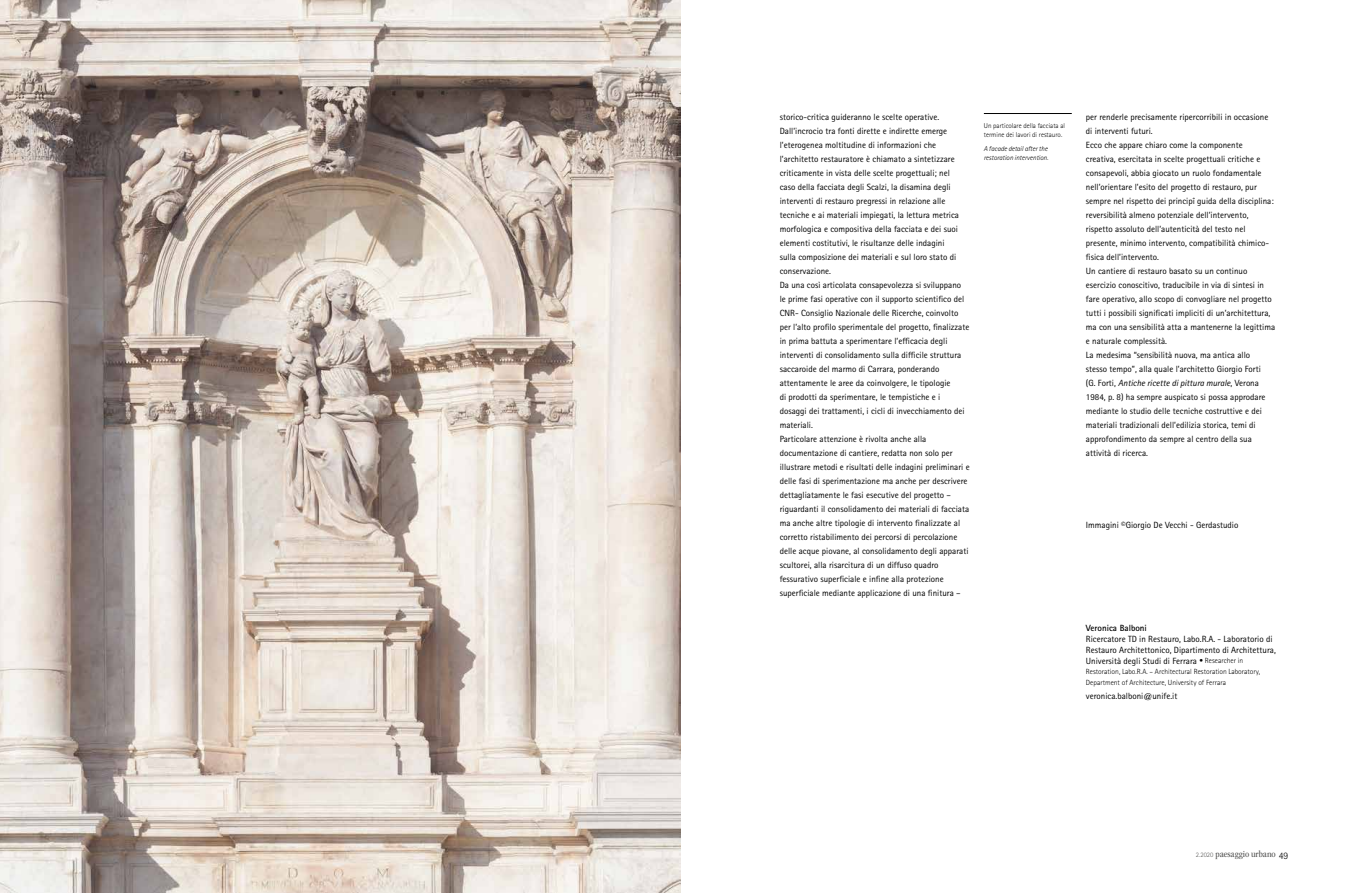
<style>
.page{position:relative;width:1361px;height:893px;background:#fff}
.page>*{position:absolute;margin:0;border:0;box-sizing:border-box;transform-origin:0 0}
.t1{font:condensed 9.5px "ITC Garamond Std";color:#575756}
.t2{font:9px/14px "Rotis Sans Serif Std";color:#000}
.t3{font:700 9px "Rotis Sans Serif Std";color:#000}
.t4{font:300 7.5px/11px "Rotis Sans Serif Std";color:#000}
.t5{font:300 7px/9px "Rotis Sans Serif Std";color:#000}
.t6{font:italic 300 7px/9px "Rotis Sans Serif Std";color:#000}
.s1{font-style:italic}
.s2{font-weight:300;font-size:7.5px}
.s3{font-family:"Rotis Sans Serif Std";font-weight:300;font-stretch:normal;font-size:6.8px}
.s4{font-family:"Rotis Sans Serif Std";font-weight:300;font-stretch:normal;font-size:9.9px;color:#000}
</style>
<div class="page">
<img style="left:0;top:0;width:680px;height:893px">
<hr style="left:984px;top:113px;width:87px;height:1px;background:#000">
<p class="t2" style="left:780px;top:109px;width:191px">storico-critica guideranno le scelte operative.<br>Dall’incrocio tra fonti dirette e indirette emerge l’eterogenea moltitudine di informazioni che l’architetto restauratore è chiamato a sintetizzare criticamente in vista delle scelte progettuali; nel<br>caso della facciata degli Scalzi, la disamina degli interventi di restauro pregressi in relazione alle tecniche e ai materiali impiegati, la lettura metrica morfologica e compositiva della facciata e dei suoi elementi costitutivi, le risultanze delle indagini<br>sulla composizione dei materiali e sul loro stato di conservazione.<br>Da una così articolata consapevolezza si sviluppano<br>le prime fasi operative con il supporto scientifico del CNR- Consiglio Nazionale delle Ricerche, coinvolto per l’alto profilo sperimentale del progetto, finalizzate in prima battuta a sperimentare l’efficacia degli interventi di consolidamento sulla difficile struttura saccaroide del marmo di Carrara, ponderando attentamente le aree da coinvolgere, le tipologie<br>di prodotti da sperimentare, le tempistiche e i<br>dosaggi dei trattamenti, i cicli di invecchiamento dei materiali.<br>Particolare attenzione è rivolta anche alla documentazione di cantiere, redatta non solo per illustrare metodi e risultati delle indagini preliminari e delle fasi di sperimentazione ma anche per descrivere dettagliatamente le fasi esecutive del progetto – riguardanti il consolidamento dei materiali di facciata ma anche altre tipologie di intervento finalizzate al corretto ristabilimento dei percorsi di percolazione delle acque piovane, al consolidamento degli apparati scultorei, alla risarcitura di un diffuso quadro fessurativo superficiale e infine alla protezione superficiale mediante applicazione di una finitura –</p>
<p class="t2" style="left:1086px;top:110px;width:191px">per renderle precisamente ripercorribili in occasione di interventi futuri.<br>Ecco che appare chiaro come la componente<br>creativa, esercitata in scelte progettuali critiche e consapevoli, abbia giocato un ruolo fondamentale nell’orientare l’esito del progetto di restauro, pur sempre nel rispetto dei principî guida della disciplina: reversibilità almeno potenziale dell’intervento, rispetto assoluto dell’autenticità del testo nel presente, minimo intervento, compatibilità chimico&shy;fisica dell’intervento.<br>Un cantiere di restauro basato su un continuo esercizio conoscitivo, traducibile in via di sintesi in fare operativo, allo scopo di convogliare nel progetto tutti i possibili significati impliciti di un’architettura, ma con una sensibilità atta a mantenerne la legittima e naturale complessità.<br>La medesima “sensibilità nuova, ma antica allo<br>stesso tempo”, alla quale l’architetto Giorgio Forti<br>(G. Forti, <span class="s1">Antiche ricette di pittura murale</span>, Verona 1984, p. 8) ha sempre auspicato si possa approdare mediante lo studio delle tecniche costruttive e dei materiali tradizionali dell’edilizia storica, temi di approfondimento da sempre al centro della sua attività di ricerca.</p>
<p class="t5" style="left:984px;top:121px;width:83px">Un particolare della facciata al termine dei lavori di restauro.</p>
<p class="t6" style="left:984px;top:145px;width:66px">A facade detail after the restoration intervention.</p>
<p class="t2" style="left:1086px;top:518px;width:154px">Immagini ©Giorgio De Vecchi - Gerdastudio</p>
<p class="t3" style="left:1086px;top:622px;width:62px">Veronica Balboni</p>
<p class="t2" style="left:1086px;top:633px;width:191px;line-height:11px">Ricercatore TD in Restauro, Labo.R.A. - Laboratorio di<br>Restauro Architettonico, Dipartimento di Architettura,<br>Università degli Studi di Ferrara <span class="s2">• Researcher in</span></p>
<p class="t4" style="left:1086px;top:666px;width:176px">Restoration, Labo.R.A. – Architectural Restoration Laboratory,<br>Department of Architecture, University of Ferrara</p>
<p class="t2" style="left:1086px;top:689px;width:93px">veronica.balboni@unife.it</p>
<p class="t1" style="left:1196px;top:848px;width:94px"><span class="s3">2.2020</span> paesaggio urbano <span class="s4">49</span></p>
</div>
